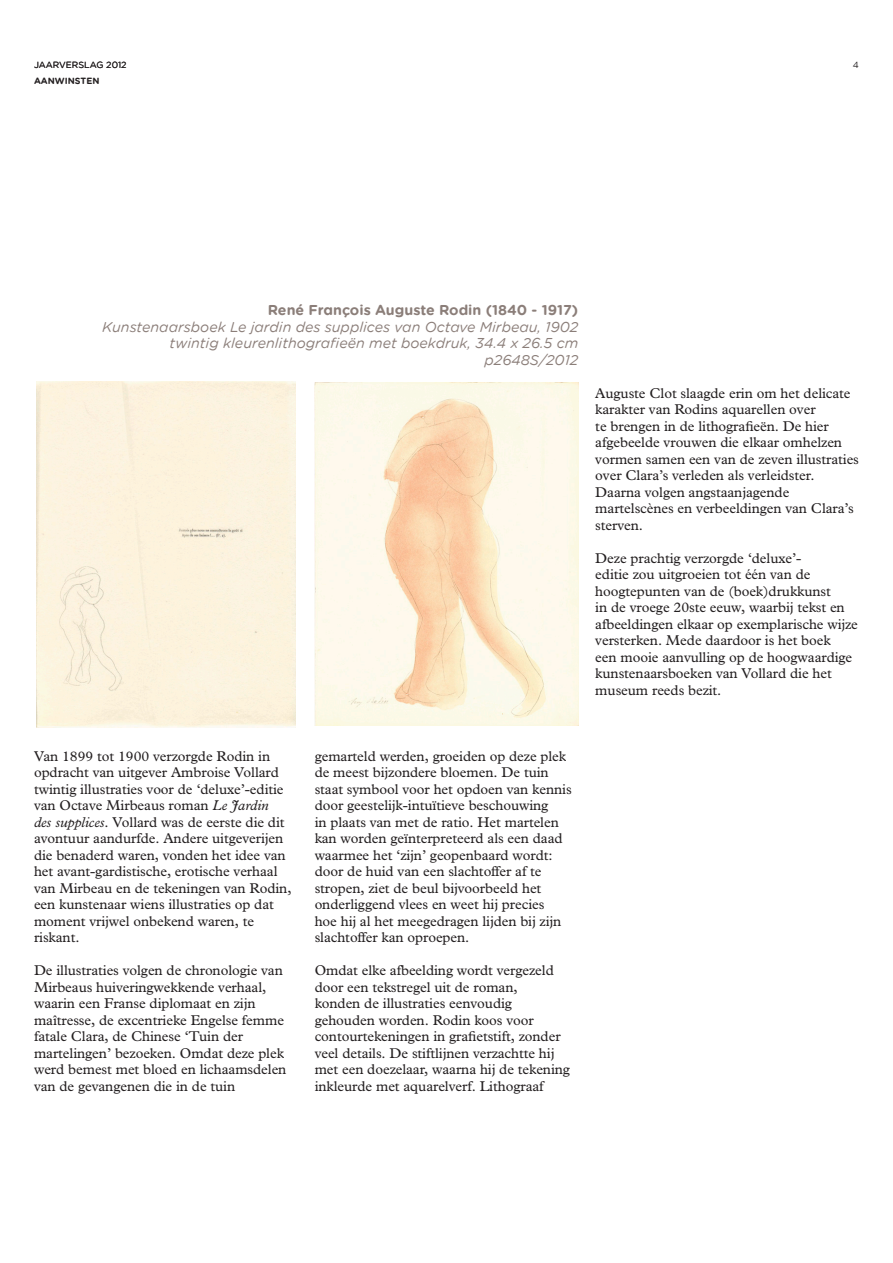
<style>
.page{position:relative;width:893px;height:1263px;background:#fff}
.page>*{position:absolute;margin:0;border:0;box-sizing:border-box;transform-origin:0 0}
.platte_tekst{font:14.25px/16.5px "M Plantin";letter-spacing:-.005em;color:#231f20}
.Aanwinsten_bijschrif{font:italic 14.25px "VGM Gotham Rounded";color:#8b7e79}
.Aanwinsten_bijschrif-2{font:700 14.25px "VGM Gotham Rounded";color:#8b7e79}
.kopregel_basispagina{font:9px "VGM Gotham Rounded";color:#231f20}
.kopregel_basispagina-2{font:700 9px "VGM Gotham Rounded";color:#231f20}
.s1{font-style:italic}
</style>
<div class="page">
<div style="left:36px;top:381px;width:259px;height:347px;background:#fcf3dd"></div>
<img style="left:315px;top:383px;width:263px;height:343px">
<p class="kopregel_basispagina" style="left:34px;top:58px;width:94px">JAARVERSLAG 2012</p>
<p class="kopregel_basispagina" style="left:853px;top:58px;width:8px">4</p>
<p class="kopregel_basispagina-2" style="left:34px;top:74px;width:67px">AANWINSTEN</p>
<p class="Aanwinsten_bijschrif-2" style="left:268px;top:300px;width:312px">René François Auguste Rodin (1840 - 1917)</p>
<p class="Aanwinsten_bijschrif" style="left:102px;top:317px;width:477px">Kunstenaarsboek Le jardin des supplices van Octave Mirbeau, 1902</p>
<p class="Aanwinsten_bijschrif" style="left:170px;top:333px;width:410px">twintig kleurenlithografieën met boekdruk, 34.4 x 26.5 cm</p>
<p class="Aanwinsten_bijschrif" style="left:484px;top:350px;width:95px">p2648S/2012</p>
<p class="platte_tekst" style="left:595px;top:385px;width:265px">Auguste Clot slaagde erin om het delicate karakter van Rodins aquarellen over<br>te brengen in de lithografieën. De hier afgebeelde vrouwen die elkaar omhelzen vormen samen een van de zeven illustraties over Clara’s verleden als verleidster.<br>Daarna volgen angstaanjagende martelscènes en verbeeldingen van Clara’s sterven.</p>
<p class="platte_tekst" style="left:595px;top:550px;width:264px">Deze prachtig verzorgde ‘deluxe’-<br>editie zou uitgroeien tot één van de hoogtepunten van de (boek)drukkunst<br>in de vroege 20ste eeuw, waarbij tekst en afbeeldingen elkaar op exemplarische wijze versterken. Mede daardoor is het boek<br>een mooie aanvulling op de hoogwaardige kunstenaarsboeken van Vollard die het museum reeds bezit.</p>
<p class="platte_tekst" style="left:34px;top:748px;width:259px">Van 1899 tot 1900 verzorgde Rodin in opdracht van uitgever Ambroise Vollard twintig illustraties voor de ‘deluxe’-editie van Octave Mirbeaus roman <span class="s1">Le Jardin<br>des supplices</span>. Vollard was de eerste die dit avontuur aandurfde. Andere uitgeverijen die benaderd waren, vonden het idee van het avant-gardistische, erotische verhaal van Mirbeau en de tekeningen van Rodin, een kunstenaar wiens illustraties op dat moment vrijwel onbekend waren, te riskant.</p>
<p class="platte_tekst" style="left:34px;top:962px;width:254px">De illustraties volgen de chronologie van Mirbeaus huiveringwekkende verhaal, waarin een Franse diplomaat en zijn maîtresse, de excentrieke Engelse femme fatale Clara, de Chinese ‘Tuin der martelingen’ bezoeken. Omdat deze plek werd bemest met bloed en lichaamsdelen van de gevangenen die in de tuin</p>
<p class="platte_tekst" style="left:315px;top:748px;width:258px">gemarteld werden, groeiden op deze plek de meest bijzondere bloemen. De tuin staat symbool voor het opdoen van kennis door geestelijk-intuïtieve beschouwing<br>in plaats van met de ratio. Het martelen kan worden geïnterpreteerd als een daad waarmee het ‘zijn’ geopenbaard wordt: door de huid van een slachtoffer af te stropen, ziet de beul bijvoorbeeld het onderliggend vlees en weet hij precies<br>hoe hij al het meegedragen lijden bij zijn slachtoffer kan oproepen.</p>
<p class="platte_tekst" style="left:315px;top:962px;width:257px">Omdat elke afbeelding wordt vergezeld door een tekstregel uit de roman,<br>konden de illustraties eenvoudig gehouden worden. Rodin koos voor contourtekeningen in grafietstift, zonder veel details. De stiftlijnen verzachtte hij met een doezelaar, waarna hij de tekening inkleurde met aquarelverf. Lithograaf</p>
</div>
